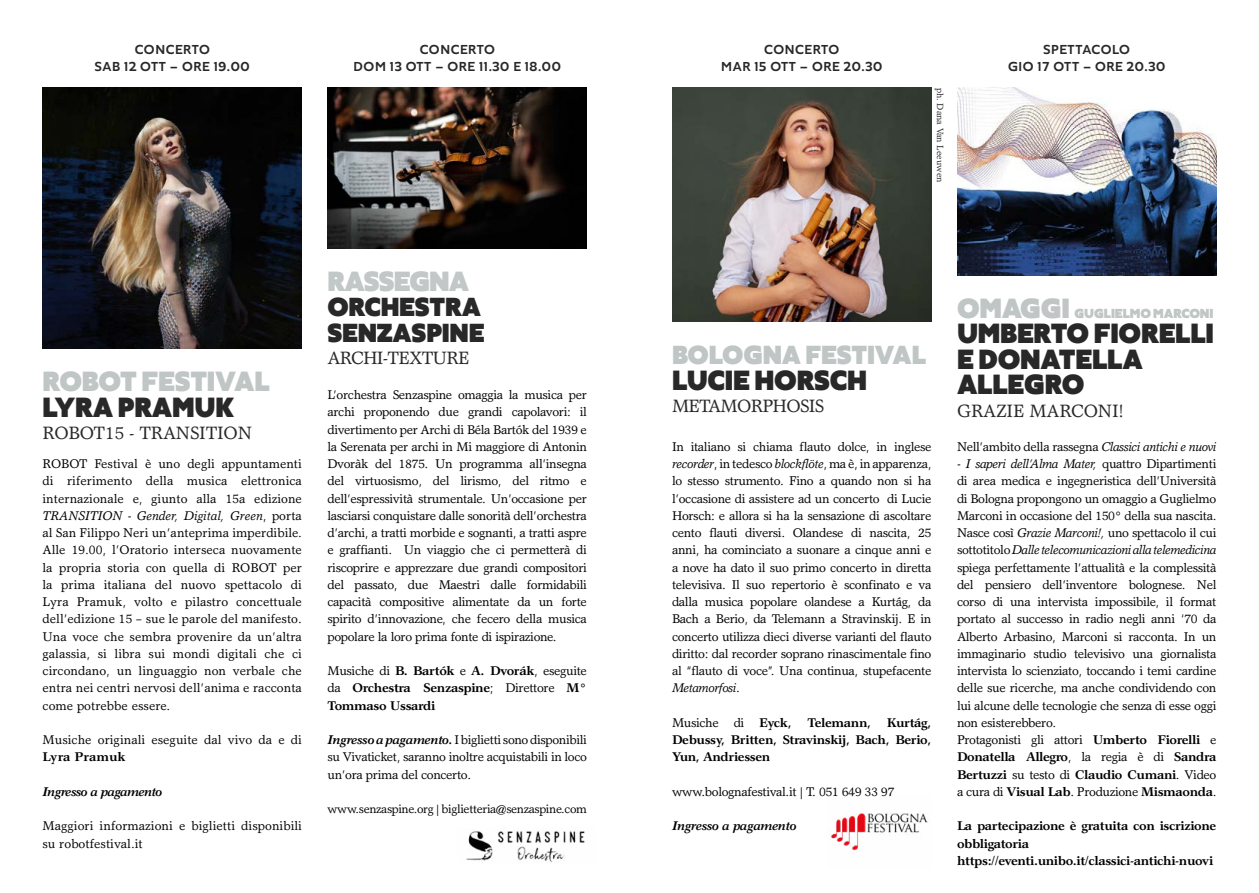
<style>
.page{position:relative;width:1259px;height:893px;background:#fff}
.page>*{position:absolute;margin:0;border:0;box-sizing:border-box;transform-origin:0 0}
.TITOLO_EVENTO{font:800 25.5px/25.5px "Agile Sans";letter-spacing:-.01em;color:#292829}
.TITOLO_EVENTO-2{font:800 25.5px "Agile Sans";letter-spacing:-.01em;color:#c0c6c5}
.TITOLO_EVENTO-3{font:800 25.5px "Agile Sans";letter-spacing:-.04em;color:#c2c8c7}
.TITOLO_EVENTO-4{font:800 24px "Agile Sans";letter-spacing:-.01em;color:#292829}
.TITOLO_EVENTO-5{font:800 24px "Agile Sans";letter-spacing:-.01em;color:#c0c6c5}
.TITOLO_EVENTO-6{font:18px "Garth Graphic";letter-spacing:-.01em;color:#292829}
.TITOLO_EVENTO-7{font:18px "Garth Graphic";letter-spacing:-.03em;color:#292829}
.BOLD_FIRMA_EVENTO{font:12.75px/17.2px "Garth Graphic";letter-spacing:-.03em;color:#000;text-align:justify}
.BOLD_FIRMA_EVENTO-2{font:700 12.75px/17.2px "Garth Graphic";letter-spacing:-.03em;color:#000;text-align:justify}
.BOLD_FIRMA_EVENTO-3{font:12.75px/17.2px "Garth Graphic";color:#000}
.BOLD_FIRMA_EVENTO-4{font:italic 700 12.75px "Garth Graphic";letter-spacing:-.05em;color:#000}
.BOLD_FIRMA_EVENTO-5{font:italic 700 12.75px "Garth Graphic";letter-spacing:-.03em;color:#000}
.BOLD_FIRMA_EVENTO-6{font:12.15px "Garth Graphic";letter-spacing:-.03em;color:#000}
.TIPOLOGIA_EVENTO___DATA{font:500 12px "Agile Sans";letter-spacing:.05em;color:#292829}
.TITOLO_EVENTO-8{font:800 12px "Agile Sans";letter-spacing:-.01em;color:#c0c6c5}
.TESTO_EVENTO{font:9px "Garth Graphic";color:#292829}
.s1{font-style:italic}
.s2{font-weight:700}
.s3{font-weight:400}
.s4{font-weight:700;font-style:italic}
.s5{font-size:25.5px}
</style>
<div class="page">
<img style="left:327px;top:88px;width:260px;height:160px">
<img style="left:672px;top:88px;width:259px;height:234px">
<img style="left:957px;top:88px;width:259px;height:187px">
<img style="left:43px;top:88px;width:259px;height:261px">
<img style="left:466px;top:831px;width:119px;height:31px">
<img style="left:831px;top:813px;width:97px;height:38px">
<p class="TIPOLOGIA_EVENTO___DATA" style="left:135px;top:41px;width:77px">CONCERTO</p>
<p class="TIPOLOGIA_EVENTO___DATA" style="left:95px;top:58px;width:156px">SAB 12 OTT – ORE 19.00</p>
<p class="TIPOLOGIA_EVENTO___DATA" style="left:420px;top:41px;width:77px">CONCERTO</p>
<p class="TIPOLOGIA_EVENTO___DATA" style="left:353px;top:58px;width:209px">DOM 13 OTT – ORE 11.30 E 18.00</p>
<p class="TITOLO_EVENTO-2" style="left:43px;top:363px;width:229px">ROBOT FESTIVAL</p>
<p class="TITOLO_EVENTO" style="left:43px;top:395px;width:193px">LYRA PRAMUK</p>
<p class="TITOLO_EVENTO-6" style="left:43px;top:422px;width:211px">ROBOT15 - TRANSITION</p>
<p class="BOLD_FIRMA_EVENTO" style="left:43px;top:455px;width:261px">ROBOT Festival è uno degli appuntamenti di riferimento della musica elettronica internazionale e, giunto alla 15a edizione <span class="s1">TRANSITION - Gender, Digital, Green</span>, porta al San Filippo Neri un’anteprima imperdibile.<br>Alle 19.00, l’Oratorio interseca nuovamente la propria storia con quella di ROBOT per la prima italiana del nuovo spettacolo di Lyra Pramuk, volto e pilastro concettuale dell’edizione 15 – sue le parole del manifesto.<br>Una voce che sembra provenire da un’altra galassia, si libra sui mondi digitali che ci circondano, un linguaggio non verbale che entra nei centri nervosi dell’anima e racconta come potrebbe essere.</p>
<p class="BOLD_FIRMA_EVENTO-3" style="left:43px;top:731px;width:261px">Musiche originali eseguite dal vivo da e di<br><span class="s2">Lyra Pramuk</span></p>
<p class="BOLD_FIRMA_EVENTO-4" style="left:43px;top:784px;width:121px">Ingresso a pagamento</p>
<p class="BOLD_FIRMA_EVENTO-3" style="left:43px;top:817px;width:261px">Maggiori informazioni e biglietti disponibili su robotfestival.it</p>
<p class="TITOLO_EVENTO-3" style="left:327px;top:263px;width:143px">RASSEGNA</p>
<p class="TITOLO_EVENTO-4" style="left:327px;top:290px;width:155px">ORCHESTRA</p>
<p class="TITOLO_EVENTO-4" style="left:327px;top:315px;width:159px">SENZASPINE</p>
<p class="TITOLO_EVENTO-7" style="left:327px;top:347px;width:144px">ARCHI-TEXTURE</p>
<p class="BOLD_FIRMA_EVENTO" style="left:327px;top:386px;width:261px">L’orchestra Senzaspine omaggia la musica per archi proponendo due grandi capolavori: il divertimento per Archi di Béla Bartók del 1939 e la Serenata per archi in Mi maggiore di Antonin Dvoràk del 1875. Un programma all’insegna del virtuosismo, del lirismo, del ritmo e dell’espressività strumentale. Un’occasione per lasciarsi conquistare dalle sonorità dell’orchestra d’archi, a tratti morbide e sognanti, a tratti aspre e graffianti. Un viaggio che ci permetterà di riscoprire e apprezzare due grandi compositori del passato, due Maestri dalle formidabili capacità compositive alimentate da un forte spirito d’innovazione, che fecero della musica popolare la loro prima fonte di ispirazione.</p>
<p class="BOLD_FIRMA_EVENTO-2" style="left:327px;top:662px;width:261px"><span class="s3">Musiche di</span> B. Bartók <span class="s3">e</span> A. Dvorák<span class="s3">, eseguite da</span> Orchestra Senzaspine<span class="s3">; Direttore</span> M° Tommaso Ussardi</p>
<p class="BOLD_FIRMA_EVENTO" style="left:327px;top:731px;width:261px"><span class="s4">Ingresso a pagamento.</span> I biglietti sono disponibili su Vivaticket, saranno inoltre acquistabili in loco un’ora prima del concerto.</p>
<p class="BOLD_FIRMA_EVENTO-6" style="left:327px;top:801px;width:261px">www.senzaspine.org | biglietteria@senzaspine.com</p>
<p class="TIPOLOGIA_EVENTO___DATA" style="left:764px;top:41px;width:77px">CONCERTO</p>
<p class="TIPOLOGIA_EVENTO___DATA" style="left:721px;top:58px;width:162px">MAR 15 OTT – ORE 20.30</p>
<p class="TESTO_EVENTO" style="left:945px;top:88px;width:96px;rotate:90deg">ph. Dana Van Leeuwen</p>
<p class="TIPOLOGIA_EVENTO___DATA" style="left:1043px;top:41px;width:88px">SPETTACOLO</p>
<p class="TIPOLOGIA_EVENTO___DATA" style="left:1008px;top:58px;width:159px">GIO 17 OTT – ORE 20.30</p>
<p class="TITOLO_EVENTO-5" style="left:672px;top:338px;width:256px">BOLOGNA FESTIVAL</p>
<p class="TITOLO_EVENTO" style="left:672px;top:368px;width:197px">LUCIE HORSCH</p>
<p class="TITOLO_EVENTO-7" style="left:672px;top:395px;width:154px">METAMORPHOSIS</p>
<p class="BOLD_FIRMA_EVENTO" style="left:672px;top:438px;width:261px">In italiano si chiama flauto dolce, in inglese <span class="s1">recorder</span>, in tedesco <span class="s1">blockflöte</span>, ma è, in apparenza, lo stesso strumento. Fino a quando non si ha l’occasione di assistere ad un concerto di Lucie Horsch: e allora si ha la sensazione di ascoltare cento flauti diversi. Olandese di nascita, 25 anni, ha cominciato a suonare a cinque anni e a nove ha dato il suo primo concerto in diretta televisiva. Il suo repertorio è sconfinato e va dalla musica popolare olandese a Kurtág, da Bach a Berio, da Telemann a Stravinskij. E in concerto utilizza dieci diverse varianti del flauto diritto: dal recorder soprano rinascimentale fino al “flauto di voce”. Una continua, stupefacente <span class="s1">Metamorfosi</span>.</p>
<p class="BOLD_FIRMA_EVENTO-2" style="left:672px;top:714px;width:261px"><span class="s3">Musiche di</span> Eyck, Telemann, Kurtág, Debussy, Britten, Stravinskij, Bach, Berio, Yun, Andriessen</p>
<p class="BOLD_FIRMA_EVENTO" style="left:672px;top:783px;width:224px">www.bolognafestival.it | T. 051 649 33 97</p>
<p class="BOLD_FIRMA_EVENTO-5" style="left:672px;top:818px;width:126px">Ingresso a pagamento</p>
<p class="TITOLO_EVENTO-8" style="left:957px;top:305px;width:258px"><span class="s5">OMAGGI</span> GUGLIELMO MARCONI</p>
<p class="TITOLO_EVENTO" style="left:957px;top:322px;width:258px">UMBERTO FIORELLI<br>E DONATELLA<br>ALLEGRO</p>
<p class="TITOLO_EVENTO-6" style="left:957px;top:400px;width:168px">GRAZIE MARCONI!</p>
<p class="BOLD_FIRMA_EVENTO" style="left:957px;top:438px;width:261px">Nell’ambito della rassegna <span class="s1">Classici antichi e nuovi</span></p>
<p class="BOLD_FIRMA_EVENTO" style="left:957px;top:455px;width:261px"><span class="s1">- I saperi dell’Alma Mater,</span> quattro Dipartimenti di area medica e ingegneristica dell’Università di Bologna propongono un omaggio a Guglielmo Marconi in occasione del 150° della sua nascita.<br>Nasce così <span class="s1">Grazie Marconi!,</span> uno spettacolo il cui sottotitolo <span class="s1">Dalle telecomunicazioni alla telemedicina </span>spiega perfettamente l’attualità e la complessità del pensiero dell’inventore bolognese. Nel corso di una intervista impossibile, il format portato al successo in radio negli anni ‘70 da Alberto Arbasino, Marconi si racconta. In un immaginario studio televisivo una giornalista intervista lo scienziato, toccando i temi cardine delle sue ricerche, ma anche condividendo con lui alcune delle tecnologie che senza di esse oggi non esisterebbero.</p>
<p class="BOLD_FIRMA_EVENTO-2" style="left:957px;top:731px;width:261px"><span class="s3">Protagonisti gli attori</span> Umberto Fiorelli <span class="s3">e </span>Donatella Allegro<span class="s3">, la regia è di</span> Sandra Bertuzzi <span class="s3">su testo di</span> Claudio Cumani<span class="s3">. Video a cura di</span> Visual Lab<span class="s3">. Produzione</span> Mismaonda<span class="s3">.</span></p>
<p class="BOLD_FIRMA_EVENTO-2" style="left:957px;top:817px;width:261px">La partecipazione è gratuita con iscrizione obbligatoria</p>
<p class="BOLD_FIRMA_EVENTO-2" style="left:957px;top:852px;width:258px">https://eventi.unibo.it/classici-antichi-nuovi</p>
</div>
